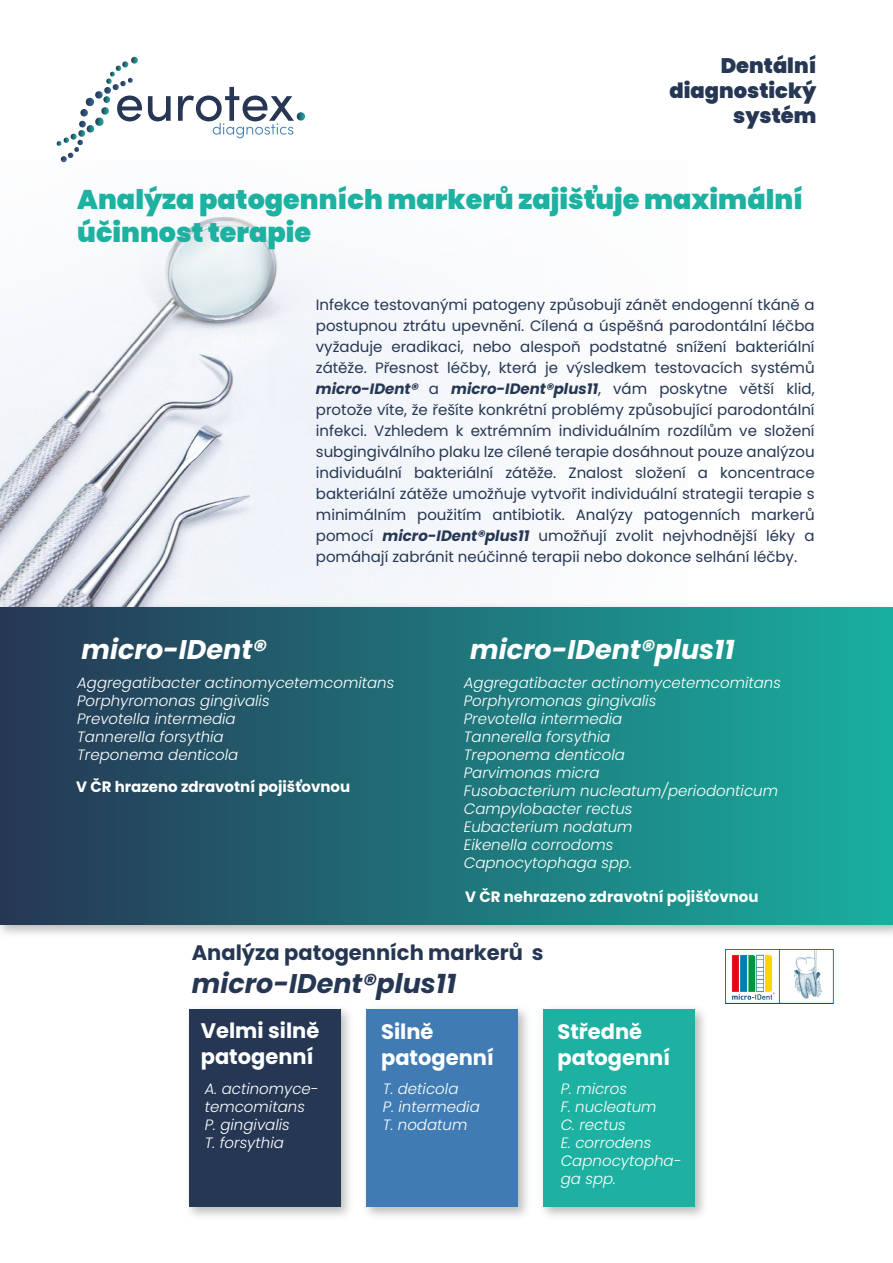
<style>
.page{position:relative;width:893px;height:1263px;background:#fff}
.page>*{position:absolute;margin:0;border:0;box-sizing:border-box;transform-origin:0 0}
.t1{font:900 27px/32.4px "Poppins";color:#1cb1a0}
.t2{font:italic 700 27px "Poppins";color:#fff}
.t3{font:italic 700 27px "Poppins";color:#263754}
.t4{font:700 21px/25.2px "Poppins";color:#fff}
.t5{font:700 21px "Poppins";color:#263754}
.t6{font:900 21px/25.2px "Poppins";color:#263754;text-align:right}
.t7{font:15px/21px "Poppins";color:#263754;text-align:justify}
.t8{font:italic 300 15px/18px "Poppins";color:#fff}
.t9{font:700 15px "Poppins";color:#fff}
.s1{font-weight:700;font-style:italic}
</style>
<div class="page">
<svg style="left:56px;top:57px;width:86px;height:103px"></svg>
<svg style="left:148px;top:96px;width:23px;height:25px"></svg>
<svg style="left:178px;top:87px;width:128px;height:51px"></svg>
<img style="left:0;top:160px;width:520px;height:439px">
<img style="left:0;top:599px;width:893px;height:335px">
<div style="left:0;top:608px;width:893px;height:316px;background:linear-gradient(to right,#263754,#19af9e)"></div>
<div style="left:189px;top:1009px;width:152px;height:198px;background:#263754"></div>
<div style="left:366px;top:1009px;width:152px;height:198px;background:#407cb3"></div>
<div style="left:543px;top:1009px;width:152px;height:198px;background:#1cb1a0"></div>
<img style="left:726px;top:950px;width:108px;height:54px">
<h2 class="t6" style="left:670px;top:53px;width:148px">Dentální diagnostický systém</h2>
<h1 class="t1" style="left:77px;top:184px;width:727px">Analýza patogenních markerů zajišťuje maximální účinnost terapie</h1>
<p class="t7" style="left:316px;top:295px;width:500px">Infekce testovanými patogeny způsobují zánět endogenní tkáně a postupnou ztrátu upevnění. Cílená a úspěšná parodontální léčba vyžaduje eradikaci, nebo alespoň podstatné snížení bakteriální zátěže. Přesnost léčby, která je výsledkem testovacích systémů <span class="s1">micro-IDent®</span> a <span class="s1">micro-IDent®plus11</span>, vám poskytne větší klid, protože víte, že řešíte konkrétní problémy způsobující parodontální infekci. Vzhledem k extrémním individuálním rozdílům ve složení subgingiválního plaku lze cílené terapie dosáhnout pouze analýzou individuální bakteriální zátěže. Znalost složení a koncentrace bakteriální zátěže umožňuje vytvořit individuální strategii terapie s minimálním použitím antibiotik. Analýzy patogenních markerů pomocí <span class="s1">micro-IDent®plus11</span> umožňují zvolit nejvhodnější léky a pomáhají zabránit neúčinné terapii nebo dokonce selhání léčby.</p>
<h1 class="t2" style="left:82px;top:634px;width:186px">micro-IDent®</h1>
<h1 class="t2" style="left:470px;top:634px;width:266px">micro-IDent®plus11</h1>
<p class="t8" style="left:77px;top:674px;width:319px">Aggregatibacter actinomycetemcomitans<br>Porphyromonas gingivalis<br>Prevotella intermedia<br>Tannerella forsythia<br>Treponema denticola</p>
<p class="t9" style="left:76px;top:778px;width:275px">V ČR hrazeno zdravotní pojišťovnou</p>
<p class="t8" style="left:464px;top:674px;width:319px">Aggregatibacter actinomycetemcomitans<br>Porphyromonas gingivalis<br>Prevotella intermedia<br>Tannerella forsythia<br>Treponema denticola<br>Parvimonas micra<br>Fusobacterium nucleatum/periodonticum<br>Campylobacter rectus<br>Eubacterium nodatum<br>Eikenella corrodoms<br>Capnocytophaga spp.</p>
<p class="t9" style="left:465px;top:888px;width:295px">V ČR nehrazeno zdravotní pojišťovnou</p>
<h2 class="t5" style="left:192px;top:941px;width:353px">Analýza patogenních markerů s</h2>
<h1 class="t3" style="left:192px;top:967px;width:266px">micro-IDent®plus11</h1>
<h2 class="t4" style="left:201px;top:1019px;width:120px">Velmi silně patogenní</h2>
<p class="t8" style="left:205px;top:1080px;width:115px">A. actinomyce&shy;temcomitans<br>P. gingivalis<br>T. forsythia</p>
<h2 class="t4" style="left:381px;top:1019px;width:114px">Silně patogenní</h2>
<p class="t8" style="left:383px;top:1080px;width:98px">T. deticola<br>P. intermedia<br>T. nodatum</p>
<h2 class="t4" style="left:557px;top:1019px;width:114px">Středně patogenní</h2>
<p class="t8" style="left:561px;top:1080px;width:122px">P. micros<br>F. nucleatum<br>C. rectus<br>E. corrodens<br>Capnocytopha&shy;ga spp.</p>
</div>
